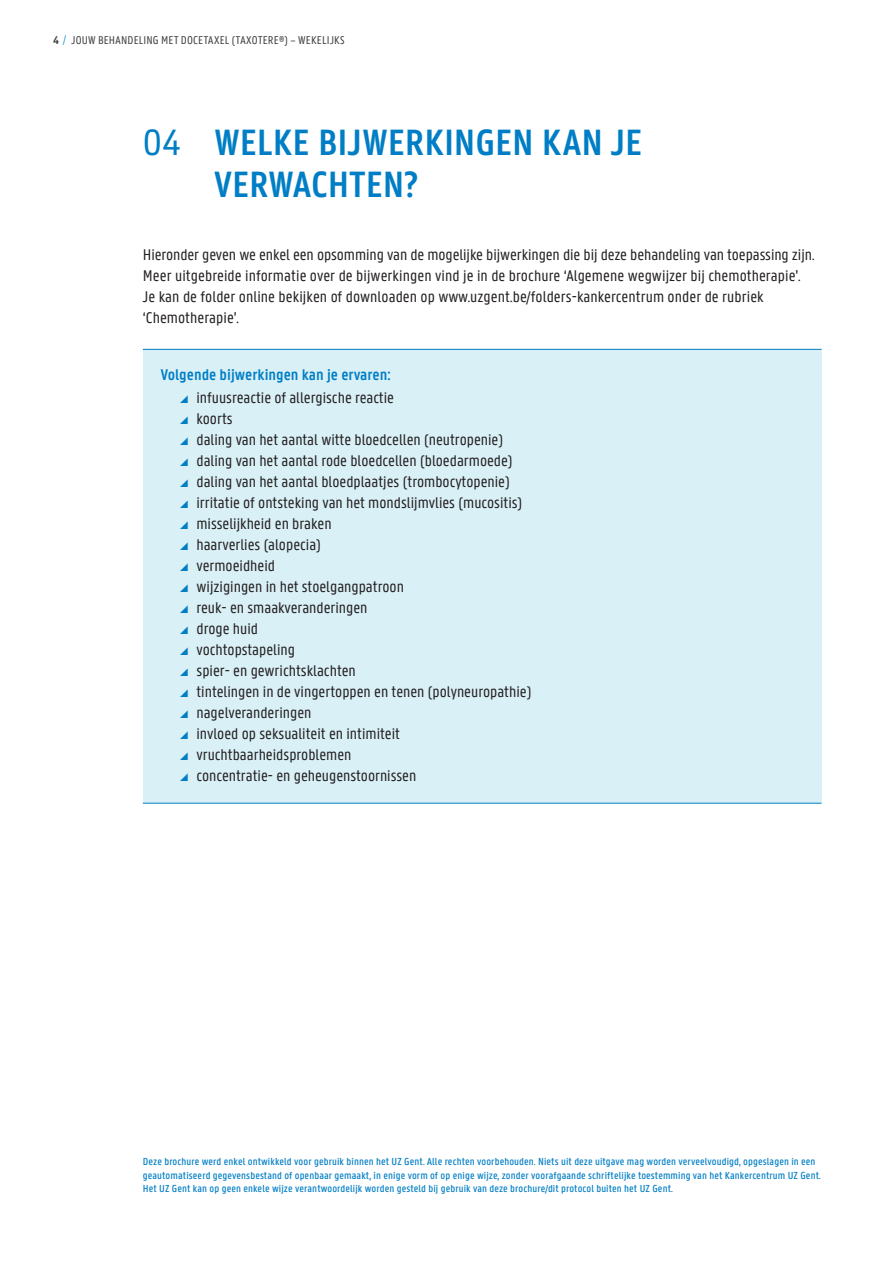
<style>
.page{position:relative;width:893px;height:1263px;background:#fff}
.page>*{position:absolute;margin:0;border:0;box-sizing:border-box;transform-origin:0 0}
.t1{font:600 39px/42px "U Gent Panno Text";color:#007ec5}
.t2{font:16.5px/21px "U Gent Panno Text";color:#231f20}
.t3{font:600 16.5px "U Gent Panno Text";color:#007ec5}
.t4{font:12px "U Gent Panno Text";letter-spacing:.015em;color:#3e3e3f}
.t5{font:500 10.8px/13px "U Gent Panno Text";letter-spacing:.01em;color:#007ec5}
.s1{font-weight:600}
.s2{font-weight:300;color:#0085c9}
.s3{font-weight:400}
</style>
<div class="page">
<div style="left:143px;top:349px;width:678px;height:454px;background:#d9f0f7"></div>
<hr style="left:143px;top:349px;width:678px;height:1px;background:#007ec5">
<hr style="left:143px;top:803px;width:678px;height:1px;background:#007ec5">
<p class="t4" style="left:53px;top:33px;width:293px"><span class="s1">4</span> <span class="s2">/</span> JOUW BEHANDELING MET DOCETAXEL (TAXOTERE®) – WEKELIJKS</p>
<h1 class="t1" style="left:214px;top:121px;width:430px;text-indent:-71px"><span class="s3">04</span> WELKE BIJWERKINGEN KAN JE<br>VERWACHTEN?</h1>
<p class="t2" style="left:143px;top:244px;width:673px">Hieronder geven we enkel een opsomming van de mogelijke bijwerkingen die bij deze behandeling van toepassing zijn.<br>Meer uitgebreide informatie over de bijwerkingen vind je in de brochure ‘Algemene wegwijzer bij chemotherapie’.<br>Je kan de folder online bekijken of downloaden op www.uzgent.be/folders-kankercentrum onder de rubriek ‘Chemotherapie’.</p>
<p class="t3" style="left:161px;top:364px;width:231px">Volgende bijwerkingen kan je ervaren:</p>
<p class="t2" style="left:196px;top:387px;width:336px">infuusreactie of allergische reactie<br>koorts<br>daling van het aantal witte bloedcellen (neutropenie) daling van het aantal rode bloedcellen (bloedarmoede) daling van het aantal bloedplaatjes (trombocytopenie) irritatie of ontsteking van het mondslijmvlies (mucositis) misselijkheid en braken<br>haarverlies (alopecia)<br>vermoeidheid<br>wijzigingen in het stoelgangpatroon<br>reuk- en smaakveranderingen<br>droge huid<br>vochtopstapeling<br>spier- en gewrichtsklachten<br>tintelingen in de vingertoppen en tenen (polyneuropathie) nagelveranderingen<br>invloed op seksualiteit en intimiteit vruchtbaarheidsproblemen<br>concentratie- en geheugenstoornissen</p>
<p class="t5" style="left:143px;top:1155px;width:680px">Deze brochure werd enkel ontwikkeld voor gebruik binnen het UZ Gent. Alle rechten voorbehouden. Niets uit deze uitgave mag worden verveelvoudigd, opgeslagen in een geautomatiseerd gegevensbestand of openbaar gemaakt, in enige vorm of op enige wijze, zonder voorafgaande schriftelijke toestemming van het Kankercentrum UZ Gent.<br>Het UZ Gent kan op geen enkele wijze verantwoordelijk worden gesteld bij gebruik van deze brochure/dit protocol buiten het UZ Gent.</p>
</div>
